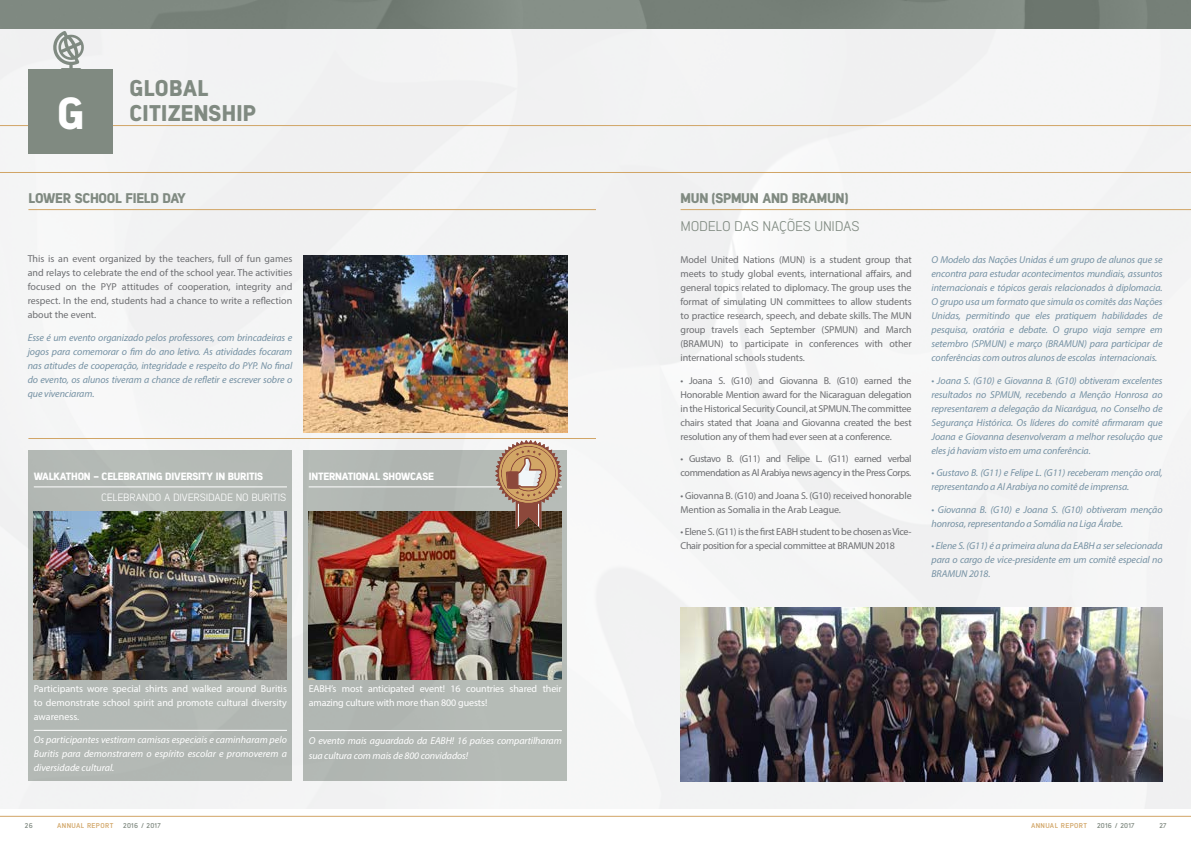
<style>
.page{position:relative;width:1191px;height:851px;background:#fff}
.page>*{position:absolute;margin:0;border:0;box-sizing:border-box;transform-origin:0 0}
.t1{font:800 44.7px "Lintel";color:#fff}
.t2{font:800 22.7px/24.7px "Lintel";letter-spacing:.01em;color:#808a81}
.t3{font:800 14px "Lintel";letter-spacing:-.02em;color:#808a81}
.t4{font:14px "Lintel";letter-spacing:-.02em;color:#808a81}
.t5{font:800 10.5px "Lintel";letter-spacing:-.02em;color:#fff}
.t6{font:10.5px "Lintel";letter-spacing:-.02em;color:#fff}
.t7{font:italic 10px/14px "Myriad Pro";letter-spacing:-.01em;color:#7591a3;text-align:justify}
.t8{font:10px/14px "Myriad Pro";letter-spacing:-.02em;color:#6d6e71;text-align:justify}
.t9{font:italic 10px/14px "Myriad Pro";letter-spacing:-.01em;color:#fff}
.t10{font:10px/14px "Myriad Pro";letter-spacing:-.01em;color:#fff}
.t11{font:10px/14px "Myriad Pro";letter-spacing:-.04em;color:#6d6e71}
.t12{font:700 7px "Lintel";letter-spacing:.05em;color:#d1a566}
.t13{font:700 7px "Lintel";letter-spacing:.04em;color:#808a81}
</style>
<div class="page">
<img style="left:0;top:28px;width:1191px;height:780px">
<hr style="left:0;top:125px;width:1191px;height:1px;background:#d1a566">
<hr style="left:0;top:172px;width:1191px;height:1px;background:#d1a566">
<hr style="left:0;top:816px;width:1191px;height:1px;background:#d1a566">
<div style="left:28px;top:69px;width:85px;height:85px;background:#808a81"></div>
<svg style="left:53px;top:31px;width:32px;height:38px"></svg>
<img style="left:303px;top:255px;width:264px;height:178px">
<img style="left:33px;top:511px;width:254px;height:168px">
<img style="left:309px;top:511px;width:253px;height:168px">
<img style="left:680px;top:607px;width:482px;height:174px">
<hr style="left:28px;top:209px;width:568px;height:1px;background:#d1a566">
<hr style="left:680px;top:209px;width:511px;height:1px;background:#d1a566">
<hr style="left:34px;top:486px;width:253px;height:1px;background:#fff">
<hr style="left:309px;top:486px;width:253px;height:1px;background:#fff">
<hr style="left:309px;top:730px;width:253px;height:1px;background:#fff">
<hr style="left:34px;top:730px;width:253px;height:1px;background:#fff">
<hr style="left:28px;top:438px;width:568px;height:1px;background:#d1a566">
<svg style="left:495px;top:440px;width:67px;height:89px;background:#ab8a70"></svg>
<h1 class="t1" style="left:57px;top:81px;width:29px">G</h1>
<h2 class="t2" style="left:129px;top:74px;width:128px">GLOBAL<br>CITIZENSHIP</h2>
<h3 class="t3" style="left:28px;top:188px;width:159px">LOWER SCHOOL FIELD DAY</h3>
<h3 class="t3" style="left:680px;top:188px;width:169px">MUN (SPMUN AND BRAMUN)</h3>
<h3 class="t4" style="left:680px;top:217px;width:180px">MODELO DAS NAÇÕES UNIDAS</h3>
<p class="t8" style="left:28px;top:251px;width:266px">This is an event organized by the teachers, full of fun games and relays to celebrate the end of the school year. The activities focused on the PYP attitudes of cooperation, integrity and respect. In the end, students had a chance to write a reflection about the event.</p>
<p class="t8" style="left:680px;top:252px;width:233px">Model United Nations (MUN) is a student group that meets to study global events, international affairs, and general topics related to diplomacy. The group uses the format of simulating UN committees to allow students to practice research, speech, and debate skills. The MUN group travels each September (SPMUN) and March (BRAMUN) to participate in conferences with other international schools students.</p>
<p class="t8" style="left:680px;top:373px;width:233px">• Joana S. (G10) and Giovanna B. (G10) earned the Honorable Mention award for the Nicaraguan delegation in the Historical Security Council, at SPMUN. The committee chairs stated that Joana and Giovanna created the best resolution any of them had ever seen at a conference.</p>
<p class="t11" style="left:680px;top:451px;width:233px">• Gustavo B. (G11) and Felipe L. (G11) earned verbal commendation as Al Arabiya news agency in the Press Corps.</p>
<p class="t8" style="left:680px;top:488px;width:233px">• Giovanna B. (G10) and Joana S. (G10) received honorable<br>Mention as Somalia in the Arab League.</p>
<p class="t8" style="left:680px;top:524px;width:233px">• Elene S. (G11) is the first EABH student to be chosen as Vice-<br>Chair position for a special committee at BRAMUN 2018</p>
<p class="t7" style="left:28px;top:330px;width:266px">Esse é um evento organizado pelos professores, com brincadeiras e jogos para comemorar o fim do ano letivo. As atividades focaram nas atitudes de cooperação, integridade e respeito do PYP. No final do evento, os alunos tiveram a chance de refletir e escrever sobre o que vivenciaram.</p>
<p class="t5" style="left:34px;top:469px;width:231px">WALKATHON - CELEBRATING DIVERSITY IN BURITIS</p>
<p class="t5" style="left:309px;top:469px;width:127px">INTERNATIONAL SHOWCASE</p>
<p class="t6" style="left:101px;top:489px;width:187px">CELEBRANDO A DIVERSIDADE NO BURITIS</p>
<p class="t7" style="left:931px;top:252px;width:233px">O Modelo das Nações Unidas é um grupo de alunos que se encontra para estudar acontecimentos mundiais, assuntos internacionais e tópicos gerais relacionados à diplomacia.<br>O grupo usa um formato que simula os comitês das Nações Unidas, permitindo que eles pratiquem habilidades de pesquisa, oratória e debate. O grupo viaja sempre em setembro (SPMUN) e março (BRAMUN) para participar de conferências com outros alunos de escolas internacionais.</p>
<p class="t7" style="left:931px;top:373px;width:233px">• Joana S. (G10) e Giovanna B. (G10) obtiveram excelentes resultados no SPMUN, recebendo a Menção Honrosa ao representarem a delegação da Nicarágua, no Conselho de Segurança Histórica. Os líderes do comitê afirmaram que Joana e Giovanna desenvolveram a melhor resolução que eles já haviam visto em uma conferência.</p>
<p class="t7" style="left:931px;top:465px;width:233px">• Gustavo B. (G11) e Felipe L. (G11) receberam menção oral, representando a Al Arabiya no comitê de imprensa.</p>
<p class="t7" style="left:931px;top:502px;width:232px">• Giovanna B. (G10) e Joana S. (G10) obtiveram menção honrosa, representando a Somália na Liga Árabe.</p>
<p class="t7" style="left:931px;top:538px;width:233px">• Elene S. (G11) é a primeira aluna da EABH a ser selecionada para o cargo de vice-presidente em um comitê especial no BRAMUN 2018.</p>
<p class="t10" style="left:34px;top:681px;width:255px;text-align:justify">Participants wore special shirts and walked around Buritis to demonstrate school spirit and promote cultural diversity awareness.</p>
<p class="t9" style="left:34px;top:732px;width:255px;text-align:justify">Os participantes vestiram camisas especiais e caminharam pelo Buritis para demonstrarem o espírito escolar e promoverem a diversidade cultural.</p>
<p class="t10" style="left:309px;top:681px;width:255px">EABH’s most anticipated event! 16 countries shared their amazing culture with more than 800 guests!</p>
<p class="t9" style="left:309px;top:733px;width:255px">O evento mais aguardado da EABH! 16 países compartilharam sua cultura com mais de 800 convidados!</p>
<p class="t13" style="left:25px;top:820px;width:9px">26</p>
<p class="t12" style="left:57px;top:820px;width:58px">ANNUAL REPORT</p>
<p class="t13" style="left:123px;top:820px;width:39px">2016 / 2017</p>
<p class="t12" style="left:1031px;top:820px;width:58px">ANNUAL REPORT</p>
<p class="t13" style="left:1097px;top:820px;width:39px">2016 / 2017</p>
<p class="t13" style="left:1159px;top:820px;width:9px">27</p>
</div>
